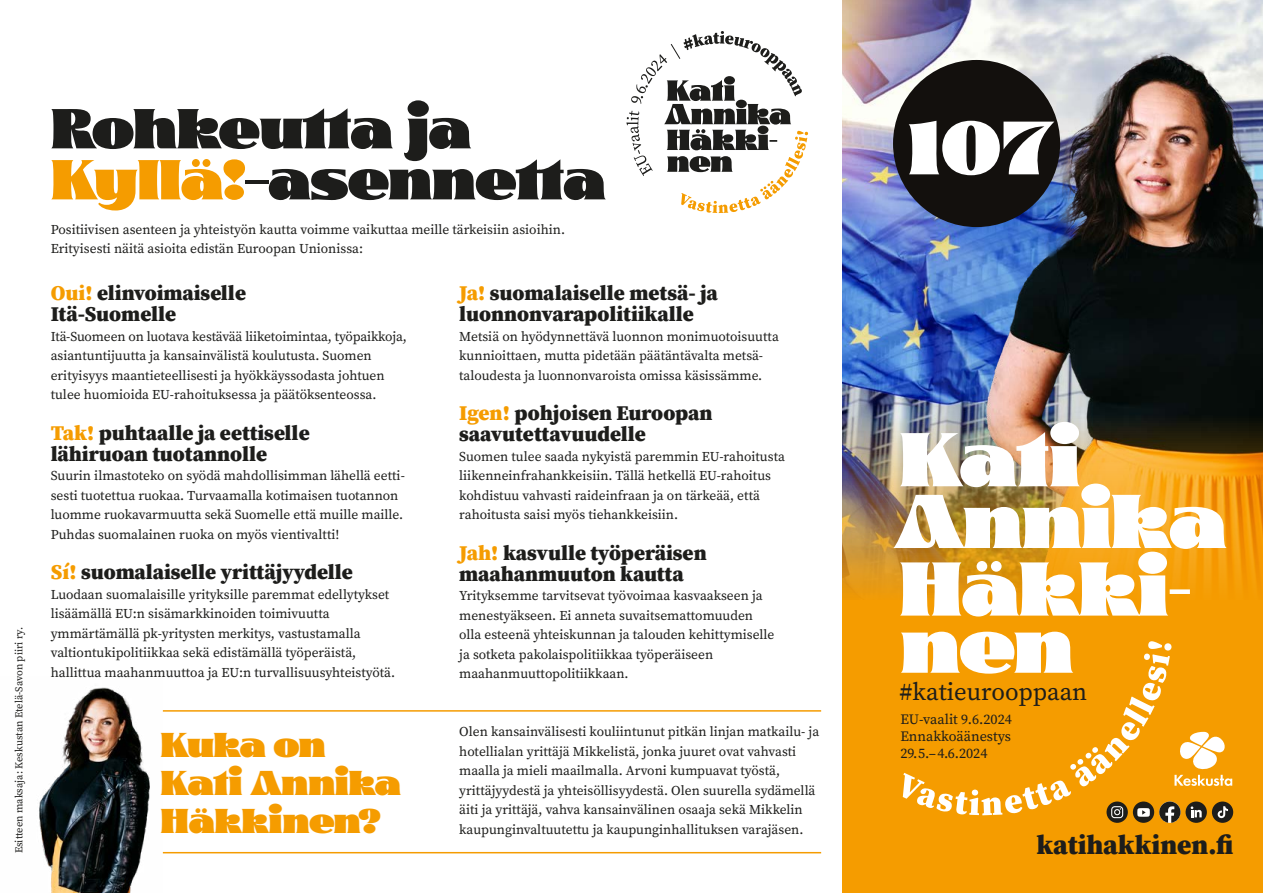
<style>
.page{position:relative;width:1263px;height:893px;background:#fff}
.page>*{position:absolute;margin:0;border:0;box-sizing:border-box;transform-origin:0 0}
.t1{font:56.1px/51px "Glodok Display";letter-spacing:-.02em;color:#1d1d1b}
.t2{font:34.35px/38px "Glodok Display";letter-spacing:-.025em;color:#f59c00}
.t3{font:900 27.15px "Source Serif Pro";color:#1d1d1b}
.t4{font:24.75px "Source Serif Pro";color:#1d1d1b}
.t5{font:900 21px/21px "Source Serif Pro";color:#1d1d1b}
.t6{font:14.25px/17.1px "Source Serif Pro";color:#1d1d1b;text-align:justify}
.t7{font:13.5px/19.5px "Source Serif Pro";color:#1d1d1b}
.t8{font:10.5px "Source Serif Pro";color:#1d1d1b}
.s1{color:#f59c00}
</style>
<div class="page">
<div style="left:842px;top:0;width:421px;height:893px;background:#f59c00"></div>
<img style="left:842px;top:0;width:421px;height:595px">
<img style="left:973px;top:43px;width:290px;height:552px">
<svg style="left:1106px;top:801px;width:22px;height:22px"></svg>
<svg style="left:1111px;top:815px;width:12px;height:3px"></svg>
<svg style="left:1185px;top:801px;width:22px;height:22px"></svg>
<svg style="left:1191px;top:806px;width:11px;height:11px"></svg>
<svg style="left:1159px;top:801px;width:22px;height:22px"></svg>
<div style="left:1133px;top:801px;width:21px;height:22px;background:#1d1d1b;border-radius:50%"></div>
<svg style="left:1137px;top:815px;width:13px;height:2px"></svg>
<div style="left:1212px;top:801px;width:21px;height:22px;background:#1d1d1b;border-radius:50%"></div>
<svg style="left:1218px;top:806px;width:10px;height:12px"></svg>
<svg style="left:626px;top:31px;width:182px;height:182px"></svg>
<svg style="left:901px;top:632px;width:169px;height:41px"></svg>
<img style="left:893px;top:422px;width:334px;height:194px">
<svg style="left:903px;top:641px;width:268px;height:174px"></svg>
<img style="left:39px;top:687px;width:124px;height:206px">
<hr style="left:163px;top:710px;width:658px;height:2px;background:#f59c00">
<hr style="left:163px;top:852px;width:658px;height:1px;background:#f59c00">
<svg style="left:1174px;top:731px;width:58px;height:55px"></svg>
<div style="left:893px;top:60px;width:167px;height:167px;background:#13100d;border-radius:50%"></div>
<svg style="left:909px;top:121px;width:145px;height:54px"></svg>
<p class="t8" style="left:12px;top:853px;width:228px;rotate:-90deg">Esitteen maksaja: Keskustan Etelä-Savon piiri ry.</p>
<h1 class="t1" style="left:51px;top:104px;width:557px">Rohkeutta ja<br><span class="s1">Kyllä!</span>-asennetta</h1>
<p class="t7" style="left:51px;top:219px;width:516px">Positiivisen asenteen ja yhteistyön kautta voimme vaikuttaa meille tärkeisiin asioihin.<br>Erityisesti näitä asioita edistän Euroopan Unionissa:</p>
<h3 class="t5" style="left:459px;top:282px;width:260px"><span class="s1">Ja!</span> suomalaiselle metsä- ja luonnonvarapolitiikalle</h3>
<p class="t7" style="left:459px;top:327px;width:321px">Metsiä on hyödynnettävä luonnon monimuotoisuutta kunnioittaen, mutta pidetään päätäntävalta metsä&shy;taloudesta ja luonnonvaroista omissa käsissämme.</p>
<h3 class="t5" style="left:459px;top:402px;width:255px"><span class="s1">Igen!</span> pohjoisen Euroopan saavutettavuudelle</h3>
<p class="t7" style="left:459px;top:447px;width:327px">Suomen tulee saada nykyistä paremmin EU-rahoitusta liikenneinfrahankkeisiin. Tällä hetkellä EU-rahoitus kohdistuu vahvasti raideinfraan ja on tärkeää, että rahoitusta saisi myös tiehankkeisiin.</p>
<h3 class="t5" style="left:459px;top:542px;width:249px"><span class="s1">Jah!</span> kasvulle työperäisen maahanmuuton kautta</h3>
<p class="t7" style="left:459px;top:586px;width:317px">Yrityksemme tarvitsevat työvoimaa kasvaakseen ja menestyäkseen. Ei anneta suvaitsemattomuuden olla esteenä yhteiskunnan ja talouden kehittymiselle ja sotketa pakolaispolitiikkaa työperäiseen maahanmuuttopolitiikkaan.</p>
<h3 class="t5" style="left:51px;top:282px;width:197px"><span class="s1">Oui!</span> elinvoimaiselle<br>Itä-Suomelle</h3>
<p class="t7" style="left:51px;top:327px;width:358px">Itä-Suomeen on luotava kestävää liiketoimintaa, työpaikkoja, asiantuntijuutta ja kansainvälistä koulutusta. Suomen erityisyys maantieteellisesti ja hyökkäyssodasta johtuen tulee huomioida EU-rahoituksessa ja päätöksenteossa.</p>
<h3 class="t5" style="left:51px;top:422px;width:260px"><span class="s1">Tak!</span> puhtaalle ja eettiselle lähiruoan tuotannolle</h3>
<p class="t7" style="left:51px;top:466px;width:355px">Suurin ilmastoteko on syödä mahdollisimman lähellä eetti&shy;sesti tuotettua ruokaa. Turvaamalla kotimaisen tuotannon luomme ruokavarmuutta sekä Suomelle että muille maille.<br>Puhdas suomalainen ruoka on myös vientivaltti!</p>
<h3 class="t5" style="left:51px;top:561px;width:304px"><span class="s1">Sí!</span> suomalaiselle yrittäjyydelle</h3>
<p class="t7" style="left:51px;top:585px;width:346px">Luodaan suomalaisille yrityksille paremmat edellytykset lisäämällä EU:n sisämarkkinoiden toimivuutta ymmärtämällä pk-yritysten merkitys, vastustamalla valtiontukipolitiikkaa sekä edistämällä työperäistä, hallittua maahanmuuttoa ja EU:n turvallisuusyhteistyötä.</p>
<h2 class="t2" style="left:161px;top:727px;width:242px">Kuka on<br>Kati Annika<br>Häkkinen?</h2>
<p class="t7" style="left:459px;top:722px;width:361px">Olen kansainvälisesti kouliintunut pitkän linjan matkailu- ja hotellialan yrittäjä Mikkelistä, jonka juuret ovat vahvasti maalla ja mieli maailmalla. Arvoni kumpuavat työstä, yrittäjyydestä ja yhteisöllisyydestä. Olen suurella sydämellä äiti ja yrittäjä, vahva kansainvälinen osaaja sekä Mikkelin kaupunginvaltuutettu ja kaupunginhallituksen varajäsen.</p>
<h3 class="t4" style="left:899px;top:675px;width:189px">#katieurooppaan</h3>
<p class="t6" style="left:900px;top:711px;width:113px">EU-vaalit 9.6.2024<br>Ennakkoäänestys 29.5.–4.6.2024</p>
<h3 class="t3" style="left:1036px;top:826px;width:198px">katihakkinen.fi</h3>
</div>
